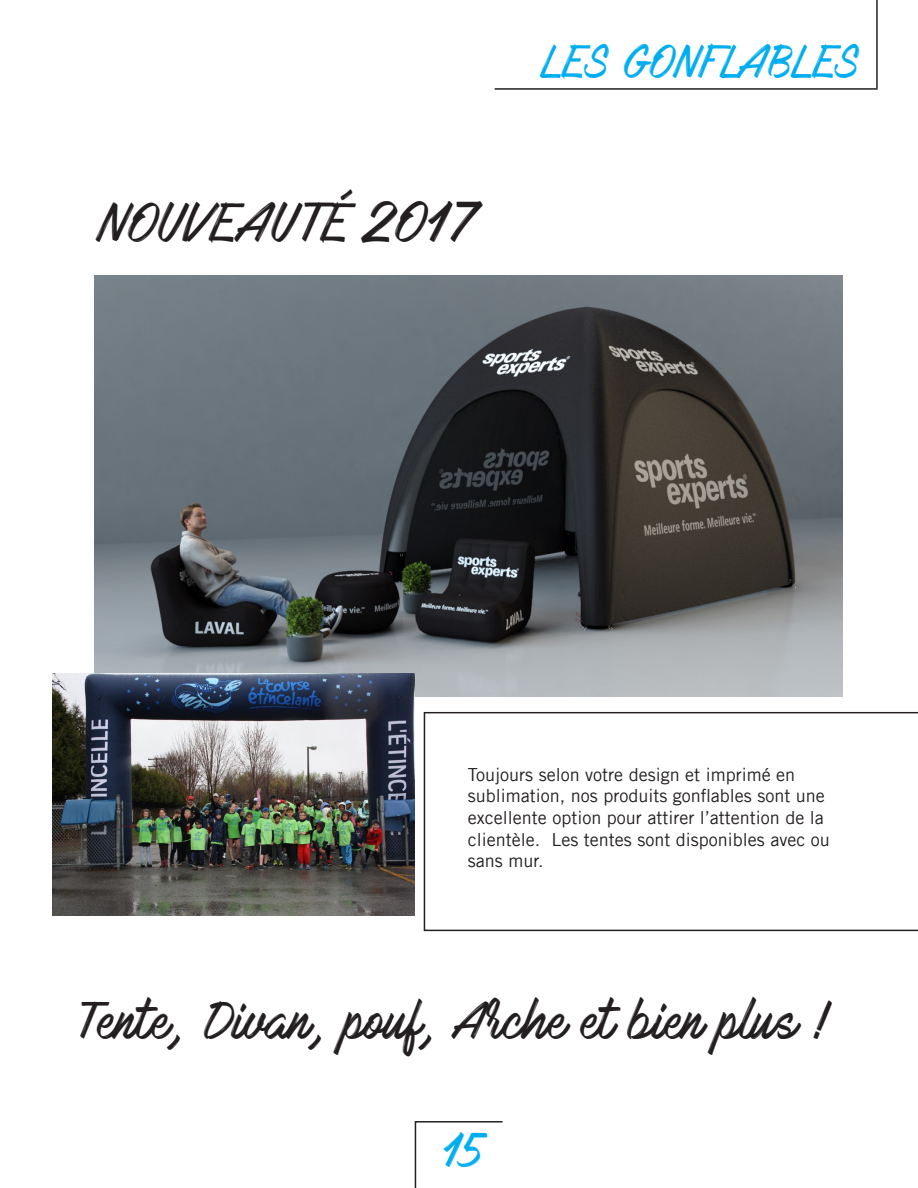
<style>
.page{position:relative;width:918px;height:1188px;background:#fff}
.page>*{position:absolute;margin:0;border:0;box-sizing:border-box;transform-origin:0 0}
.t1{font:49.5px "Mark My Words";letter-spacing:-.005em;color:#231f20}
.t2{font:46.5px "Mark My Words";color:#231f20}
.t3{font:42px "Mark My Words";letter-spacing:-.055em;color:#00aeef}
.t4{font:18px/21.6px "Trade Gothic LT";color:#231f20}
</style>
<div class="page">
<svg style="left:414px;top:1121px;width:89px;height:67px"></svg>
<hr style="left:876px;top:0;width:2px;height:88px;background:#231f20">
<hr style="left:495px;top:88px;width:383px;height:2px;background:#231f20">
<svg style="left:424px;top:712px;width:494px;height:219px"></svg>
<img style="left:94px;top:276px;width:748px;height:420px">
<img style="left:52px;top:674px;width:363px;height:242px">
<p class="t1" style="left:96px;top:196px;width:383px">NOUVEAUTÉ 201 7</p>
<p class="t3" style="left:540px;top:39px;width:323px">LES GONFLABLES</p>
<p class="t4" style="left:468px;top:763px;width:363px">Toujours selon votre design et imprimé en sublimation, nos produits gonflables sont une excellente option pour attirer l’attention de la clientèle. Les tentes sont disponibles avec ou sans mur.</p>
<p class="t2" style="left:81px;top:996px;width:756px">Tente, Divan, pouf, Arche et bien plus !</p>
<p class="t3" style="left:446px;top:1128px;width:43px">15</p>
</div>
